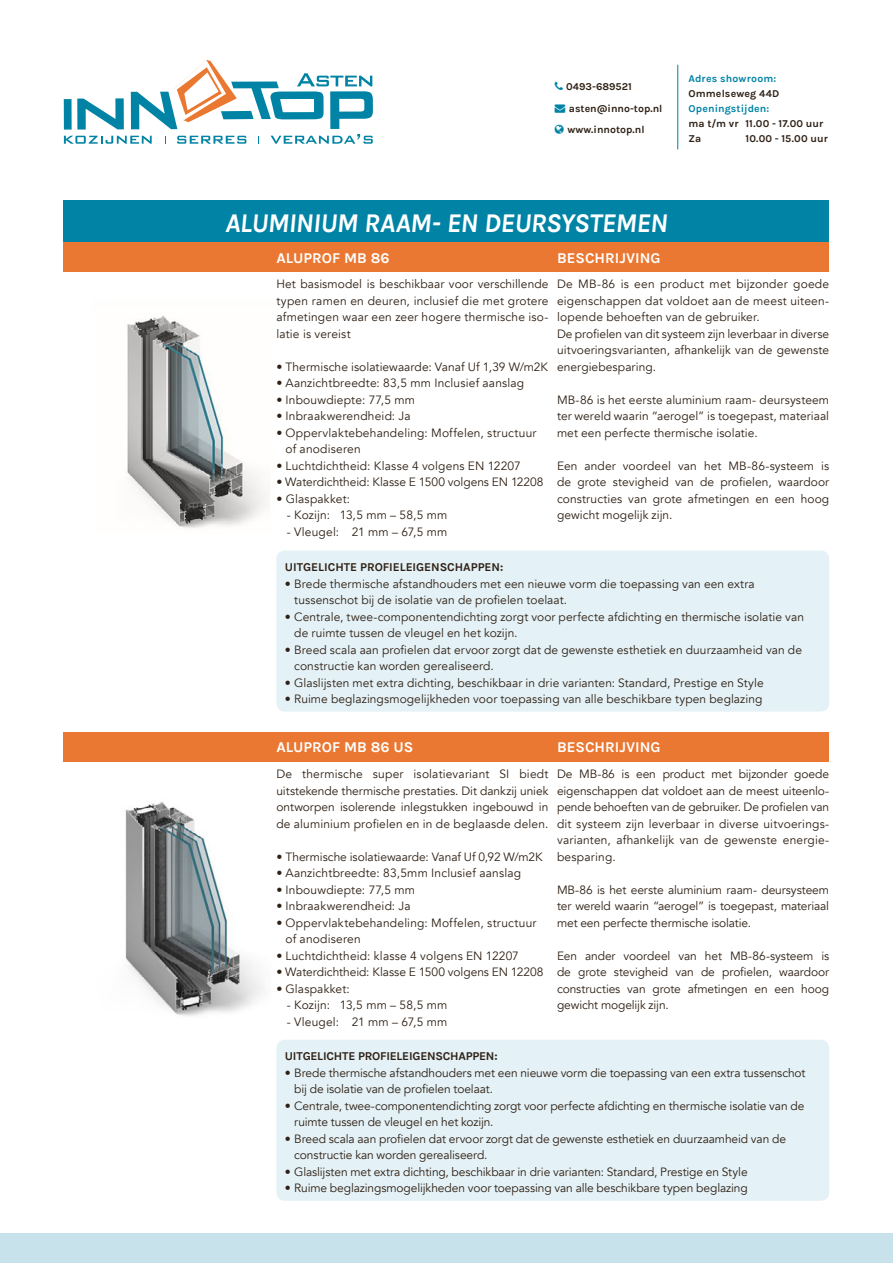
<style>
.page{position:relative;width:893px;height:1263px;background:#fff}
.page>*{position:absolute;margin:0;border:0;box-sizing:border-box;transform-origin:0 0}
.t1{font:italic 700 27px "Karla";letter-spacing:-.015em;color:#fff}
.t2{font:700 15px "Karla";color:#fff}
.t3{font:12px/16.5px "Avenir";letter-spacing:.005em;color:#2e2014}
.t4{font:700 12px "Karla";letter-spacing:-.01em;color:#2e2014}
.t5{font:700 10.5px/21.5px "Karla";color:#2e2014;text-align:center}
.t6{font:700 10.5px "Karla";letter-spacing:.015em;color:#0083a5}
.s1{color:#0083a5}
</style>
<div class="page">
<div style="left:0;top:1233px;width:893px;height:30px;background:#c8e2ec"></div>
<svg style="left:64px;top:60px;width:309px;height:84px"></svg>
<hr style="left:677px;top:65px;width:1px;height:84px;background:#0083a5">
<img style="left:125px;top:802px;width:139px;height:214px">
<img style="left:127px;top:315px;width:141px;height:214px">
<div style="left:64px;top:200px;width:765px;height:42px;background:#0083a5"></div>
<div style="left:64px;top:242px;width:765px;height:30px;background:#eb7832"></div>
<div style="left:64px;top:732px;width:765px;height:30px;background:#eb7832"></div>
<div style="left:276px;top:550px;width:553px;height:161px;background:#e4f1f6;border-radius:9px"></div>
<div style="left:276px;top:1040px;width:553px;height:161px;background:#e4f1f6;border-radius:9px"></div>
<p class="t5" style="left:566px;top:76px;width:67px">0493-689521</p>
<p class="t5" style="left:555px;top:98px;width:109px"><span class="s1">→</span> asten@inno-top.nl www.innotop.nl</p>
<p class="t6" style="left:688px;top:73px;width:90px">Adres showroom:</p>
<p class="t5" style="left:688px;top:83px;width:92px">Ommelseweg 44D</p>
<p class="t6" style="left:688px;top:102px;width:83px">Openingstijden:</p>
<p class="t5" style="left:688px;top:116px;width:137px;line-height:14.9px;text-align:left">ma t/m vr 11.00 - 17.00 uur<br>Za</p>
<p class="t5" style="left:745px;top:127px;width:84px">10.00 - 15.00 uur</p>
<h1 class="t1" style="left:225px;top:207px;width:444px">ALUMINIUM RAAM- EN DEURSYSTEMEN</h1>
<p class="t2" style="left:276px;top:249px;width:115px">ALUPROF MB 86</p>
<p class="t2" style="left:557px;top:249px;width:105px">BESCHRIJVING</p>
<p class="t3" style="left:276px;top:276px;width:274px;text-align:justify">Het basismodel is beschikbaar voor verschillende typen ramen en deuren, inclusief die met grotere afmetingen waar een zeer hogere thermische iso&shy;latie is vereist</p>
<p class="t3" style="left:276px;top:359px;width:273px">• Thermische isolatiewaarde: Vanaf Uf 1,39 W/m2K</p>
<p class="t3" style="left:276px;top:375px;width:249px">• Aanzichtbreedte: 83,5 mm Inclusief aanslag</p>
<p class="t3" style="left:276px;top:392px;width:140px">• Inbouwdiepte: 77,5 mm</p>
<p class="t3" style="left:276px;top:408px;width:136px">• Inbraakwerendheid: Ja</p>
<p class="t3" style="left:285px;top:425px;width:252px;text-indent:-9px">• Oppervlaktebehandeling: Moffelen, structuur of anodiseren</p>
<p class="t3" style="left:276px;top:458px;width:246px">• Luchtdichtheid: Klasse 4 volgens EN 12207</p>
<p class="t3" style="left:276px;top:474px;width:269px">• Waterdichtheid: Klasse E 1500 volgens EN 12208</p>
<p class="t3" style="left:276px;top:491px;width:75px">• Glaspakket:</p>
<p class="t3" style="left:287px;top:507px;width:162px">- Kozijn: 13,5 mm – 58,5 mm</p>
<p class="t3" style="left:287px;top:524px;width:162px">- Vleugel: 21 mm – 67,5 mm</p>
<p class="t3" style="left:557px;top:276px;width:274px">De MB-86 is een product met bijzonder goede eigenschappen dat voldoet aan de meest uiteen&shy;lopende behoeften van de gebruiker.<br>De profielen van dit systeem zijn leverbaar in diverse uitvoeringsvarianten, afhankelijk van de gewenste energiebesparing.</p>
<p class="t3" style="left:557px;top:392px;width:274px;text-align:justify">MB-86 is het eerste aluminium raam- deursysteem ter wereld waarin “aerogel” is toegepast, materiaal met een perfecte thermische isolatie.</p>
<p class="t3" style="left:557px;top:458px;width:274px;text-align:justify">Een ander voordeel van het MB-86-systeem is de grote stevigheid van de profielen, waardoor constructies van grote afmetingen en een hoog gewicht mogelijk zijn.</p>
<p class="t4" style="left:285px;top:560px;width:220px">UITGELICHTE PROFIELEIGENSCHAPPEN:</p>
<p class="t3" style="left:294px;top:575px;width:462px;text-indent:-9px">• Brede thermische afstandhouders met een nieuwe vorm die toepassing van een extra tussenschot bij de isolatie van de profielen toelaat.</p>
<p class="t3" style="left:294px;top:608px;width:511px;text-indent:-9px">• Centrale, twee-componentendichting zorgt voor perfecte afdichting en thermische isolatie van de ruimte tussen de vleugel en het kozijn.</p>
<p class="t3" style="left:294px;top:641px;width:509px;text-indent:-9px">• Breed scala aan profielen dat ervoor zorgt dat de gewenste esthetiek en duurzaamheid van de constructie kan worden gerealiseerd.</p>
<p class="t3" style="left:285px;top:674px;width:480px">• Glaslijsten met extra dichting, beschikbaar in drie varianten: Standard, Prestige en Style</p>
<p class="t3" style="left:285px;top:691px;width:479px">• Ruime beglazingsmogelijkheden voor toepassing van alle beschikbare typen beglazing</p>
<p class="t2" style="left:276px;top:739px;width:138px">ALUPROF MB 86 US</p>
<p class="t2" style="left:557px;top:739px;width:105px">BESCHRIJVING</p>
<p class="t3" style="left:276px;top:766px;width:274px;text-align:justify">De thermische super isolatievariant SI biedt uitstekende thermische prestaties. Dit dankzij uniek ontworpen isolerende inlegstukken ingebouwd in de aluminium profielen en in de beglaasde delen.</p>
<p class="t3" style="left:276px;top:848px;width:268px">• Thermische isolatiewaarde: Vanaf Uf 0,92 W/m2K</p>
<p class="t3" style="left:276px;top:865px;width:246px">• Aanzichtbreedte: 83,5mm Inclusief aanslag</p>
<p class="t3" style="left:276px;top:881px;width:140px">• Inbouwdiepte: 77,5 mm</p>
<p class="t3" style="left:276px;top:898px;width:136px">• Inbraakwerendheid: Ja</p>
<p class="t3" style="left:285px;top:914px;width:252px;text-indent:-9px">• Oppervlaktebehandeling: Moffelen, structuur of anodiseren</p>
<p class="t3" style="left:276px;top:947px;width:244px">• Luchtdichtheid: klasse 4 volgens EN 12207</p>
<p class="t3" style="left:276px;top:964px;width:269px">• Waterdichtheid: Klasse E 1500 volgens EN 12208</p>
<p class="t3" style="left:276px;top:980px;width:75px">• Glaspakket:</p>
<p class="t3" style="left:287px;top:997px;width:162px">- Kozijn: 13,5 mm – 58,5 mm</p>
<p class="t3" style="left:287px;top:1013px;width:162px">- Vleugel: 21 mm – 67,5 mm</p>
<p class="t3" style="left:557px;top:766px;width:274px;text-align:justify">De MB-86 is een product met bijzonder goede eigenschappen dat voldoet aan de meest uiteenlo&shy;pende behoeften van de gebruiker. De profielen van dit systeem zijn leverbaar in diverse uitvoerings&shy;varianten, afhankelijk van de gewenste energie&shy;besparing.</p>
<p class="t3" style="left:557px;top:881px;width:274px;text-align:justify">MB-86 is het eerste aluminium raam- deursysteem ter wereld waarin “aerogel” is toegepast, materiaal met een perfecte thermische isolatie.</p>
<p class="t3" style="left:557px;top:947px;width:274px;text-align:justify">Een ander voordeel van het MB-86-systeem is de grote stevigheid van de profielen, waardoor constructies van grote afmetingen en een hoog gewicht mogelijk zijn.</p>
<p class="t4" style="left:285px;top:1049px;width:214px">UITGELICHTE PROFIELEIGENSCHAPPEN:</p>
<p class="t3" style="left:294px;top:1064px;width:513px;text-indent:-9px">• Brede thermische afstandhouders met een nieuwe vorm die toepassing van een extra tussenschot bij de isolatie van de profielen toelaat.</p>
<p class="t3" style="left:294px;top:1097px;width:512px;text-indent:-9px">• Centrale, twee-componentendichting zorgt voor perfecte afdichting en thermische isolatie van de ruimte tussen de vleugel en het kozijn.</p>
<p class="t3" style="left:294px;top:1130px;width:493px;text-indent:-9px">• Breed scala aan profielen dat ervoor zorgt dat de gewenste esthetiek en duurzaamheid van de constructie kan worden gerealiseerd.</p>
<p class="t3" style="left:285px;top:1163px;width:464px">• Glaslijsten met extra dichting, beschikbaar in drie varianten: Standard, Prestige en Style</p>
<p class="t3" style="left:285px;top:1180px;width:464px">• Ruime beglazingsmogelijkheden voor toepassing van alle beschikbare typen beglazing</p>
</div>
